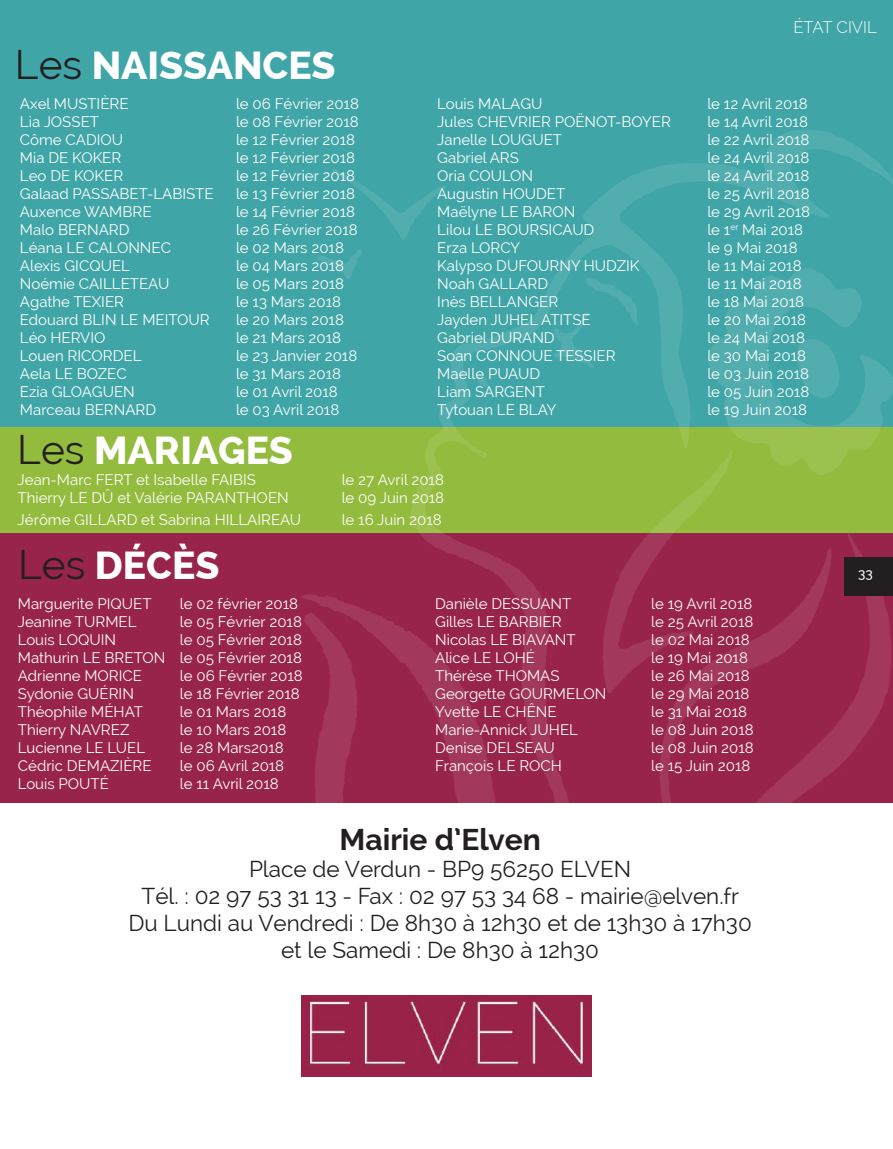
<style>
.page{position:relative;width:893px;height:1149px;background:#fff}
.page>*{position:absolute;margin:0;border:0;box-sizing:border-box;transform-origin:0 0}
.t1{font:800 39px "Raleway";color:#fff}
.t2{font:700 30px "Raleway";color:#231f20}
.t3{font:22.5px/27px "Raleway";color:#231f20;text-align:center}
.t4{font:300 16.5px "Raleway";color:#fff}
.t5{font:15px/18px "Raleway";color:#fff;text-align:justify}
.t6{font:500 13.5px "Raleway";color:#fff}
.s1{font-weight:400;font-size:40.5px;color:#231f20}
</style>
<div class="page">
<div style="left:0;top:425px;width:893px;height:108px;background:#93bb3d"></div>
<div style="left:0;top:533px;width:893px;height:268px;background:#98234b"></div>
<div style="left:0;top:0;width:893px;height:426px;background:#40a5a7"></div>
<img style="left:296px;top:130px;width:597px;height:673px">
<div style="left:844px;top:557px;width:49px;height:38px;background:#231f20"></div>
<img style="left:301px;top:995px;width:291px;height:81px">
<h1 class="t1" style="left:15px;top:43px;width:322px"><span class="s1">Les</span> NAISSANCES</h1>
<p class="t5" style="left:20px;top:94px;width:110px">Axel MUSTIÈRE</p>
<p class="t5" style="left:236px;top:94px;width:124px">le 06 Février 2018</p>
<p class="t5" style="left:20px;top:112px;width:81px">Lia JOSSET</p>
<p class="t5" style="left:236px;top:112px;width:124px">le 08 Février 2018</p>
<p class="t5" style="left:20px;top:130px;width:105px">Côme CADIOU</p>
<p class="t5" style="left:236px;top:130px;width:121px">le 12 Février 2018</p>
<p class="t5" style="left:20px;top:148px;width:103px">Mia DE KOKER</p>
<p class="t5" style="left:236px;top:148px;width:121px">le 12 Février 2018</p>
<p class="t5" style="left:20px;top:166px;width:105px">Leo DE KOKER</p>
<p class="t5" style="left:236px;top:166px;width:121px">le 12 Février 2018</p>
<p class="t5" style="left:20px;top:184px;width:195px">Galaad PASSABET-LABISTE</p>
<p class="t5" style="left:236px;top:184px;width:121px">le 13 Février 2018</p>
<p class="t5" style="left:20px;top:202px;width:133px">Auxence WAMBRE</p>
<p class="t5" style="left:236px;top:202px;width:121px">le 14 Février 2018</p>
<p class="t5" style="left:20px;top:220px;width:111px">Malo BERNARD</p>
<p class="t5" style="left:236px;top:220px;width:123px">le 26 Février 2018</p>
<p class="t5" style="left:20px;top:238px;width:153px">Léana LE CALONNEC</p>
<p class="t5" style="left:236px;top:238px;width:109px">le 02 Mars 2018</p>
<p class="t5" style="left:20px;top:256px;width:112px">Alexis GICQUEL</p>
<p class="t5" style="left:236px;top:256px;width:110px">le 04 Mars 2018</p>
<p class="t5" style="left:20px;top:274px;width:151px">Noémie CAILLETEAU</p>
<p class="t5" style="left:236px;top:274px;width:110px">le 05 Mars 2018</p>
<p class="t5" style="left:20px;top:292px;width:106px">Agathe TEXIER</p>
<p class="t5" style="left:236px;top:292px;width:107px">le 13 Mars 2018</p>
<p class="t5" style="left:20px;top:310px;width:191px">Edouard BLIN LE MEITOUR</p>
<p class="t5" style="left:236px;top:310px;width:109px">le 20 Mars 2018</p>
<p class="t5" style="left:20px;top:328px;width:87px">Léo HERVIO</p>
<p class="t5" style="left:236px;top:328px;width:107px">le 21 Mars 2018</p>
<p class="t5" style="left:20px;top:346px;width:123px">Louen RICORDEL</p>
<p class="t5" style="left:236px;top:346px;width:123px">le 23 Janvier 2018</p>
<p class="t5" style="left:20px;top:364px;width:108px">Aela LE BOZEC</p>
<p class="t5" style="left:236px;top:364px;width:107px">le 31 Mars 2018</p>
<p class="t5" style="left:20px;top:382px;width:116px">Ezia GLOAGUEN</p>
<p class="t5" style="left:236px;top:382px;width:103px">le 01 Avril 2018</p>
<p class="t5" style="left:20px;top:400px;width:138px">Marceau BERNARD</p>
<p class="t5" style="left:236px;top:400px;width:105px">le 03 Avril 2018</p>
<h1 class="t1" style="left:17px;top:427px;width:277px"><span class="s1">Les</span> MARIAGES</h1>
<p class="t4" style="left:793px;top:17px;width:85px">ÉTAT CIVIL</p>
<p class="t5" style="left:437px;top:94px;width:107px">Louis MALAGU</p>
<p class="t5" style="left:707px;top:94px;width:102px">le 12 Avril 2018</p>
<p class="t5" style="left:437px;top:112px;width:235px">Jules CHEVRIER POËNOT-BOYER</p>
<p class="t5" style="left:707px;top:112px;width:102px">le 14 Avril 2018</p>
<p class="t5" style="left:437px;top:130px;width:126px">Janelle LOUGUET</p>
<p class="t5" style="left:707px;top:130px;width:104px">le 22 Avril 2018</p>
<p class="t5" style="left:437px;top:148px;width:83px">Gabriel ARS</p>
<p class="t5" style="left:707px;top:148px;width:104px">le 24 Avril 2018</p>
<p class="t5" style="left:437px;top:166px;width:97px">Oria COULON</p>
<p class="t5" style="left:707px;top:166px;width:104px">le 24 Avril 2018</p>
<p class="t5" style="left:437px;top:184px;width:129px">Augustin HOUDET</p>
<p class="t5" style="left:707px;top:184px;width:104px">le 25 Avril 2018</p>
<p class="t5" style="left:437px;top:202px;width:140px">Maëlyne LE BARON</p>
<p class="t5" style="left:707px;top:202px;width:104px">le 29 Avril 2018</p>
<p class="t5" style="left:437px;top:220px;width:159px">Lilou LE BOURSICAUD</p>
<p class="t5" style="left:707px;top:220px;width:97px">le 1<sup>er</sup> Mai 2018</p>
<p class="t5" style="left:437px;top:238px;width:84px">Erza LORCY</p>
<p class="t5" style="left:707px;top:238px;width:92px">le 9 Mai 2018</p>
<p class="t5" style="left:437px;top:256px;width:204px">Kalypso DUFOURNY HUDZIK</p>
<p class="t5" style="left:707px;top:256px;width:96px">le 11 Mai 2018</p>
<p class="t5" style="left:437px;top:274px;width:112px">Noah GALLARD</p>
<p class="t5" style="left:707px;top:274px;width:96px">le 11 Mai 2018</p>
<p class="t5" style="left:437px;top:292px;width:122px">Inès BELLANGER</p>
<p class="t5" style="left:707px;top:292px;width:98px">le 18 Mai 2018</p>
<p class="t5" style="left:437px;top:310px;width:155px">Jayden JUHEL ATITSE</p>
<p class="t5" style="left:707px;top:310px;width:100px">le 20 Mai 2018</p>
<p class="t5" style="left:437px;top:328px;width:119px">Gabriel DURAND</p>
<p class="t5" style="left:707px;top:328px;width:99px">le 24 Mai 2018</p>
<p class="t5" style="left:437px;top:346px;width:180px">Soan CONNOUE TESSIER</p>
<p class="t5" style="left:707px;top:346px;width:100px">le 30 Mai 2018</p>
<p class="t5" style="left:437px;top:364px;width:104px">Maelle PUAUD</p>
<p class="t5" style="left:707px;top:364px;width:103px">le 03 Juin 2018</p>
<p class="t5" style="left:437px;top:382px;width:109px">Liam SARGENT</p>
<p class="t5" style="left:707px;top:382px;width:103px">le 05 Juin 2018</p>
<p class="t5" style="left:437px;top:400px;width:120px">Tytouan LE BLAY</p>
<p class="t5" style="left:707px;top:400px;width:101px">le 19 Juin 2018</p>
<p class="t5" style="left:18px;top:471px;width:240px">Jean-Marc FERT et Isabelle FAIBIS</p>
<p class="t5" style="left:342px;top:471px;width:104px">le 27 Avril 2018</p>
<p class="t5" style="left:18px;top:489px;width:273px">Thierry LE DÛ et Valérie PARANTHOEN</p>
<p class="t5" style="left:342px;top:489px;width:104px">le 09 Juin 2018</p>
<p class="t5" style="left:18px;top:510px;width:285px">Jérôme GILLARD et Sabrina HILLAIREAU</p>
<p class="t5" style="left:342px;top:510px;width:102px">le 16 Juin 2018</p>
<h1 class="t1" style="left:18px;top:542px;width:203px"><span class="s1">Les</span> DÉCÈS</h1>
<p class="t5" style="left:18px;top:594px;width:135px">Marguerite PIQUET</p>
<p class="t5" style="left:180px;top:594px;width:120px">le 02 février 2018</p>
<p class="t5" style="left:18px;top:612px;width:120px">Jeanine TURMEL</p>
<p class="t5" style="left:180px;top:612px;width:124px">le 05 Février 2018</p>
<p class="t5" style="left:18px;top:630px;width:100px">Louis LOQUIN</p>
<p class="t5" style="left:18px;top:630px;width:286px;text-indent:162px">le 05 Février 2018<br>Mathurin LE BRETON le 05 Février 2018<br>Adrienne MORICE</p>
<p class="t5" style="left:180px;top:666px;width:124px">le 06 Février 2018</p>
<p class="t5" style="left:18px;top:684px;width:118px">Sydonie GUÉRIN</p>
<p class="t5" style="left:180px;top:684px;width:121px">le 18 Février 2018</p>
<p class="t5" style="left:18px;top:702px;width:127px">Théophile MÉHAT</p>
<p class="t5" style="left:180px;top:702px;width:108px">le 01 Mars 2018</p>
<p class="t5" style="left:18px;top:720px;width:113px">Thierry NAVREZ</p>
<p class="t5" style="left:180px;top:720px;width:108px">le 10 Mars 2018</p>
<p class="t5" style="left:18px;top:738px;width:129px">Lucienne LE LUEL</p>
<p class="t5" style="left:180px;top:738px;width:105px">le 28 Mars2018</p>
<p class="t5" style="left:18px;top:756px;width:135px">Cédric DEMAZIÈRE</p>
<p class="t5" style="left:180px;top:756px;width:106px">le 06 Avril 2018</p>
<p class="t5" style="left:18px;top:774px;width:93px">Louis POUTÉ</p>
<p class="t5" style="left:180px;top:774px;width:100px">le 11 Avril 2018</p>
<p class="t5" style="left:435px;top:594px;width:138px">Danièle DESSUANT</p>
<p class="t5" style="left:651px;top:594px;width:103px">le 19 Avril 2018</p>
<p class="t5" style="left:435px;top:612px;width:128px">Gilles LE BARBIER</p>
<p class="t5" style="left:651px;top:612px;width:104px">le 25 Avril 2018</p>
<p class="t5" style="left:435px;top:630px;width:142px">Nicolas LE BIAVANT</p>
<p class="t5" style="left:651px;top:630px;width:100px">le 02 Mai 2018</p>
<p class="t5" style="left:435px;top:648px;width:101px">Alice LE LOHÉ</p>
<p class="t5" style="left:651px;top:648px;width:98px">le 19 Mai 2018</p>
<p class="t5" style="left:435px;top:666px;width:126px">Thérèse THOMAS</p>
<p class="t5" style="left:651px;top:666px;width:100px">le 26 Mai 2018</p>
<p class="t5" style="left:435px;top:684px;width:173px">Georgette GOURMELON</p>
<p class="t5" style="left:651px;top:684px;width:100px">le 29 Mai 2018</p>
<p class="t5" style="left:435px;top:702px;width:123px">Yvette LE CHÊNE</p>
<p class="t5" style="left:651px;top:702px;width:97px">le 31 Mai 2018</p>
<p class="t5" style="left:435px;top:720px;width:144px">Marie-Annick JUHEL</p>
<p class="t5" style="left:651px;top:720px;width:104px">le 08 Juin 2018</p>
<p class="t5" style="left:435px;top:738px;width:121px">Denise DELSEAU</p>
<p class="t5" style="left:651px;top:738px;width:104px">le 08 Juin 2018</p>
<p class="t5" style="left:435px;top:756px;width:128px">François LE ROCH</p>
<p class="t5" style="left:651px;top:756px;width:101px">le 15 Juin 2018</p>
<h2 class="t2" style="left:339px;top:821px;width:203px">Mairie d’Elven</h2>
<h3 class="t3" style="left:128px;top:854px;width:625px">Place de Verdun - BP9 56250 ELVEN<br>Tél. : 02 97 53 31 13 - Fax : 02 97 53 34 68 - mairie@elven.fr Du Lundi au Vendredi : De 8h30 à 12h30 et de 13h30 à 17h30 et le Samedi : De 8h30 à 12h30</h3>
<p class="t6" style="left:858px;top:565px;width:16px">33</p>
</div>
